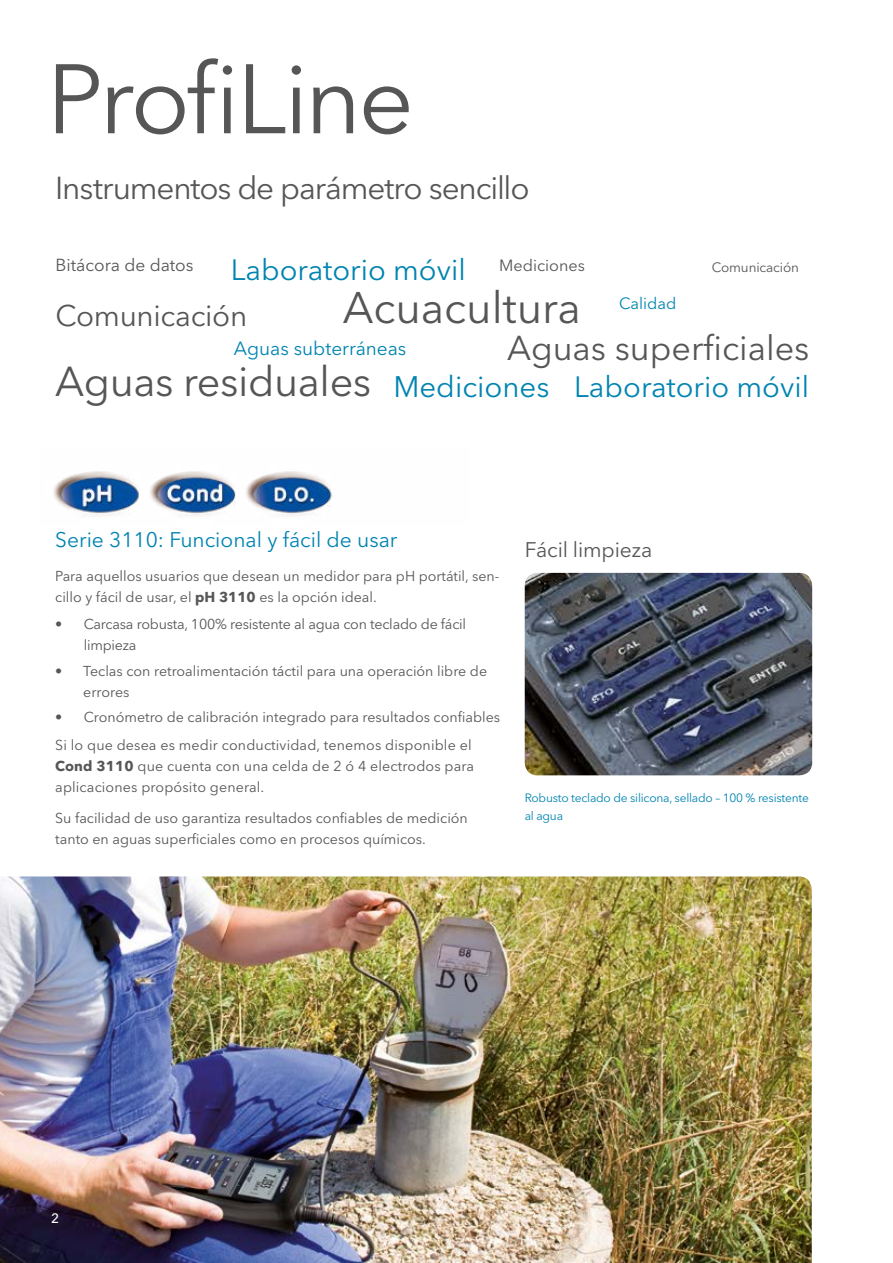
<style>
.page{position:relative;width:893px;height:1263px;background:#fff}
.page>*{position:absolute;margin:0;border:0;box-sizing:border-box;transform-origin:0 0}
.t1{font:97.5px "Avenir Next LT Pro";letter-spacing:-.035em;color:#575656}
.t2{font:43.8px "Avenir Next LT Pro";color:#575656}
.t3{font:41.55px "Avenir Next LT Pro";letter-spacing:-.01em;color:#575656}
.t4{font:34.2px "Avenir Next LT Pro";color:#575656}
.t5{font:31.5px "Avenir Next LT Pro";letter-spacing:-.035em;color:#575656}
.t6{font:29.55px "Avenir Next LT Pro";letter-spacing:-.01em;color:#575656}
.t7{font:29.25px "Avenir Next LT Pro";color:#0084b1}
.t8{font:21px "Avenir Next LT Pro";color:#0084b1}
.t9{font:21px "Avenir Next LT Pro";letter-spacing:-.005em;color:#575656}
.t10{font:19.05px "Avenir Next LT Pro";color:#0084b1}
.t11{font:17.4px "Avenir Next LT Pro";color:#575656}
.t12{font:16.2px "Avenir Next LT Pro";color:#575656}
.t13{font:16.2px "Avenir Next LT Pro";color:#0084b1}
.t14{font:14.25px/21px "Avenir Next LT Pro";color:#575656}
.t15{font:13.5px "Avenir Next LT Pro";letter-spacing:-.01em;color:#575656}
.t16{font:500 13.5px "Avenir Next LT Pro";color:#fff}
.t17{font:12px/18px "Avenir Next LT Pro";letter-spacing:-.02em;color:#0084b1}
.s1{font-size:29.4px}
.s2{font-weight:700}
</style>
<div class="page">
<img style="left:0;top:876px;width:812px;height:387px">
<img style="left:525px;top:573px;width:287px;height:202px">
<img style="left:53px;top:471px;width:279px;height:46px">
<h1 class="t1" style="left:47px;top:41px;width:369px">ProfiLine</h1>
<h3 class="t5" style="left:55px;top:169px;width:476px">Instrumentos de parámetro sencillo</h3>
<p class="t11" style="left:55px;top:255px;width:140px">Bitácora de datos</p>
<h3 class="t7" style="left:231px;top:253px;width:236px">Laboratorio móvil</h3>
<p class="t12" style="left:499px;top:256px;width:87px">Mediciones</p>
<p class="t15" style="left:712px;top:259px;width:89px">Comunicación</p>
<h2 class="t2" style="left:343px;top:282px;width:240px">Acuacultura</h2>
<h3 class="t10" style="left:234px;top:337px;width:174px">Aguas subterráneas</h3>
<h3 class="t4" style="left:507px;top:327px;width:304px">Aguas superficiales</h3>
<p class="t13" style="left:619px;top:293px;width:59px">Calidad</p>
<h3 class="t6" style="left:55px;top:298px;width:193px">Comunicación</h3>
<h3 class="t3" style="left:55px;top:357px;width:318px">Aguas residuales</h3>
<h3 class="t7" style="left:393px;top:369px;width:417px"><span class="s1">Mediciones</span> Laboratorio móvil</h3>
<h3 class="t8" style="left:55px;top:528px;width:344px">Serie 3110: Funcional y fácil de usar</h3>
<p class="t14" style="left:55px;top:565px;width:446px">Para aquellos usuarios que desean un medidor para pH portátil, sen&shy;cillo y fácil de usar, el <span class="s2">pH 3110</span> es la opción ideal.</p>
<p class="t14" style="left:84px;top:614px;width:384px;text-indent:-28px">• Carcasa robusta, 100% resistente al agua con teclado de fácil limpieza</p>
<p class="t14" style="left:83px;top:660px;width:405px;text-indent:-28px">• Teclas con retroalimentación táctil para una operación libre de errores</p>
<p class="t14" style="left:55px;top:703px;width:446px;line-height:27.8px">• Cronómetro de calibración integrado para resultados confiables<br>Si lo que desea es medir conductividad, tenemos disponible el</p>
<p class="t14" style="left:55px;top:755px;width:420px"><span class="s2">Cond 3110</span> que cuenta con una celda de 2 ó 4 electrodos para aplicaciones propósito general.</p>
<p class="t14" style="left:55px;top:808px;width:414px">Su facilidad de uso garantiza resultados confiables de medición tanto en aguas superficiales como en procesos químicos.</p>
<h3 class="t9" style="left:525px;top:537px;width:129px">Fácil limpieza</h3>
<p class="t17" style="left:525px;top:789px;width:286px">Robusto teclado de silicona, sellado – 100 % resistente al agua</p>
<p class="t16" style="left:51px;top:1210px;width:10px">2</p>
</div>
